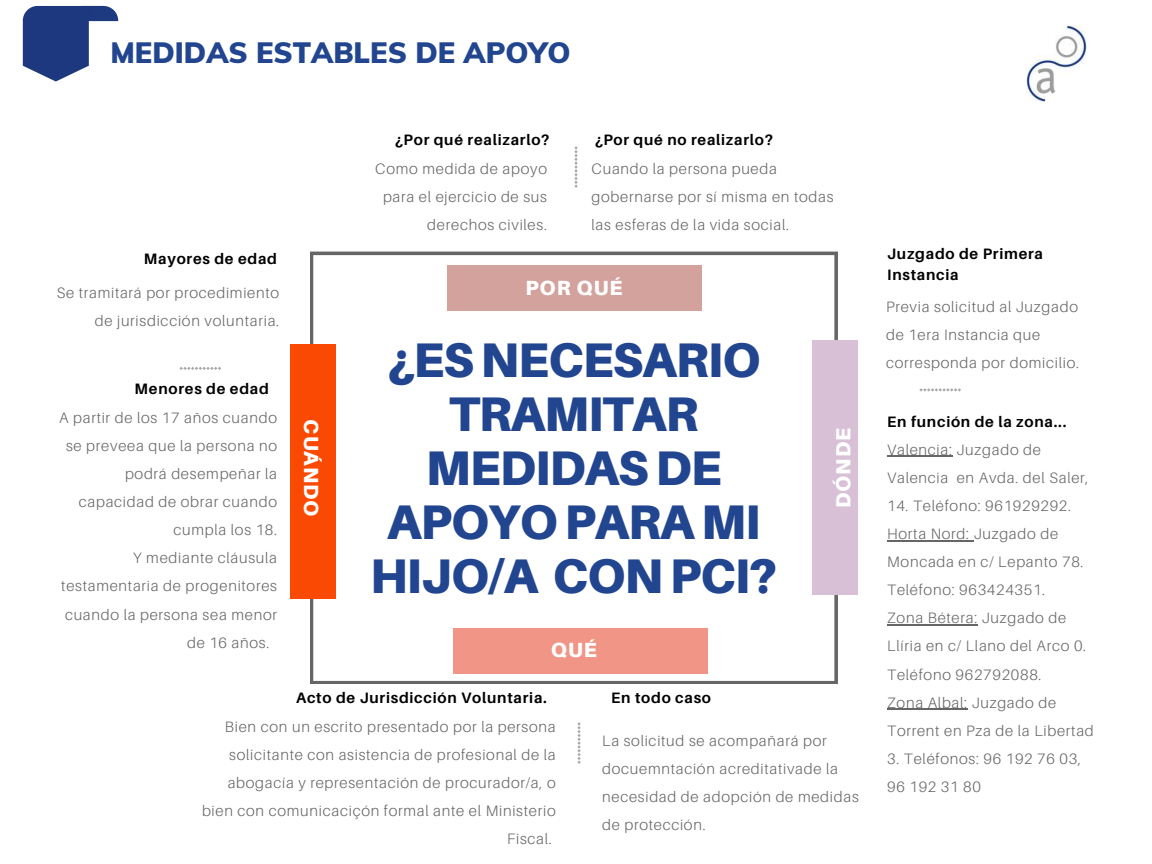
<style>
.page{position:relative;width:1152px;height:864px;background:#fff}
.page>*{position:absolute;margin:0;border:0;box-sizing:border-box;transform-origin:0 0}
.t1{font:900 48.6px/54px "Aileron";letter-spacing:-.02em;color:#224590;text-align:center}
.t2{font:900 28.8px "Muli";color:#224590}
.t3{font:900 20.55px "Aileron";letter-spacing:.05em;color:#fff}
.t4{font:300 15.15px/28.2px "Aileron";letter-spacing:.05em;color:#666}
.t5{font:700 15.15px/21.3px "Aileron";letter-spacing:.05em;color:#000}
</style>
<div class="page">
<svg style="left:310px;top:252px;width:528px;height:432px"></svg>
<div style="left:447px;top:266px;width:254px;height:45px;background:#d3a29d"></div>
<div style="left:454px;top:628px;width:254px;height:45px;background:#f19586"></div>
<svg style="left:574px;top:146px;width:4px;height:42px"></svg>
<svg style="left:577px;top:722px;width:4px;height:42px"></svg>
<div style="left:290px;top:345px;width:45px;height:254px;background:#fa4902"></div>
<svg style="left:179px;top:367px;width:42px;height:3px"></svg>
<div style="left:812px;top:340px;width:45px;height:254px;background:#d8c1d6"></div>
<svg style="left:919px;top:388px;width:42px;height:4px"></svg>
<hr style="left:887px;top:456px;width:66px;height:1px;background:#666">
<hr style="left:887px;top:540px;width:87px;height:1px;background:#666">
<hr style="left:887px;top:624px;width:91px;height:2px;background:#666">
<hr style="left:887px;top:709px;width:81px;height:1px;background:#666">
<img style="left:1026px;top:26px;width:60px;height:75px">
<svg style="left:23px;top:6px;width:95px;height:76px"></svg>
<h2 class="t2" style="left:110px;top:34px;width:462px">MEDIDAS ESTABLES DE APOYO</h2>
<p class="t5" style="left:144px;top:248px;width:135px">Mayores de edad</p>
<p class="t5" style="left:395px;top:129px;width:156px">¿Por qué realizarlo?</p>
<p class="t4" style="left:375px;top:154px;width:173px;text-align:right">Como medida de apoyo para el ejercicio de sus derechos civiles.</p>
<p class="t5" style="left:595px;top:129px;width:180px">¿Por qué no realizarlo?</p>
<p class="t4" style="left:592px;top:154px;width:243px">Cuando la persona pueda gobernarse por sí misma en todas las esferas de la vida social.</p>
<p class="t4" style="left:57px;top:279px;width:224px;text-align:right">Se tramitará por procedimiento de jurisdicción voluntaria.</p>
<p class="t5" style="left:135px;top:378px;width:136px">Menores de edad</p>
<p class="t4" style="left:59px;top:403px;width:219px">A partir de los 17 años cuando</p>
<p class="t4" style="left:66px;top:431px;width:213px">se preveea que la persona no</p>
<p class="t4" style="left:125px;top:459px;width:154px">podrá desempeñar la</p>
<p class="t4" style="left:79px;top:487px;width:200px">capacidad de obrar cuando</p>
<p class="t4" style="left:173px;top:516px;width:105px">cumpla los 18.</p>
<p class="t4" style="left:133px;top:544px;width:145px">Y mediante cláusula</p>
<p class="t4" style="left:61px;top:572px;width:217px">testamentaria de progenitores</p>
<p class="t4" style="left:65px;top:600px;width:214px">cuando la persona sea menor</p>
<p class="t4" style="left:187px;top:628px;width:84px">de 16 años.</p>
<h3 class="t3" style="left:324px;top:419px;width:99px;rotate:90deg">CUÁNDO</h3>
<h3 class="t3" style="left:525px;top:275px;width:99px">POR QUÉ</h3>
<h1 class="t1" style="left:370px;top:332px;width:409px">¿ES NECESARIO<br>TRAMITAR<br>MEDIDAS DE<br>APOYO PARA MI<br>HIJO/A CON PCI?</h1>
<h3 class="t3" style="left:551px;top:637px;width:48px">QUÉ</h3>
<p class="t5" style="left:296px;top:687px;width:252px">Acto de Jurisdicción Voluntaria.</p>
<p class="t5" style="left:611px;top:687px;width:101px">En todo caso</p>
<h3 class="t3" style="left:831px;top:508px;width:82px;rotate:-90deg">DÓNDE</h3>
<p class="t4" style="left:202px;top:712px;width:355px;text-align:right">Bien con un escrito presentado por la persona solicitante con asistencia de profesional de la abogacía y representación de procurador/a, o bien con comunicaciçón formal ante el Ministerio Fiscal.</p>
<p class="t4" style="left:602px;top:726px;width:258px">La solicitud se acompañará por docuemntación acreditativade la necesidad de adopción de medidas de protección.</p>
<p class="t5" style="left:887px;top:243px;width:157px">Juzgado de Primera<br>Instancia</p>
<p class="t4" style="left:886px;top:292px;width:194px">Previa solicitud al Juzgado de 1era Instancia que corresponda por domicilio.</p>
<p class="t5" style="left:887px;top:411px;width:181px">En función de la zona...</p>
<p class="t4" style="left:887px;top:435px;width:203px">Valencia: Juzgado de<br>Valencia en Avda. del Saler,</p>
<p class="t4" style="left:887px;top:491px;width:208px">14. Teléfono: 961929292.<br>Horta Nord: Juzgado de<br>Moncada en c/ Lepanto 78.<br>Teléfono: 963424351.<br>Zona Bétera: Juzgado de<br>Llíria en c/ Llano del Arco 0.<br>Teléfono 962792088.<br>Zona Albal: Juzgado de<br>Torrent en Pza de la Libertad</p>
<p class="t4" style="left:887px;top:744px;width:195px">3. Teléfonos: 96 192 76 03,<br>96 192 31 80</p>
</div>
